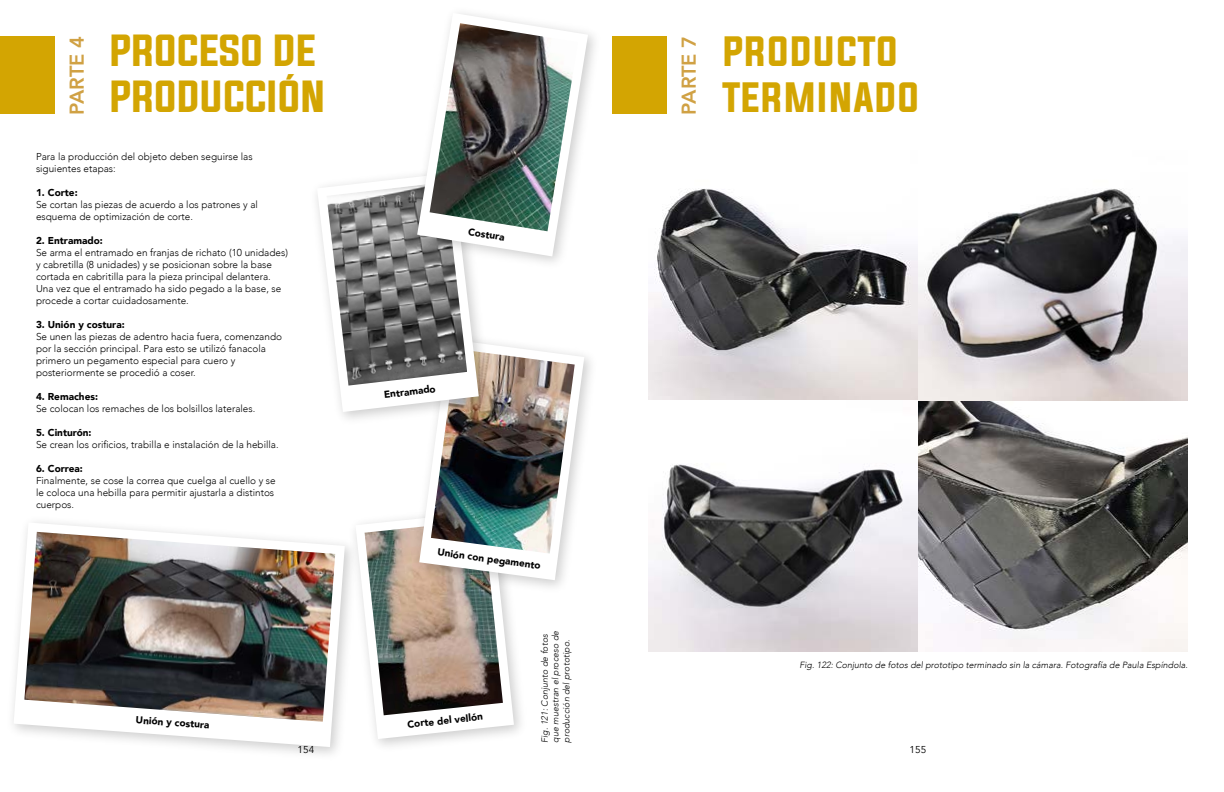
<style>
.page{position:relative;width:1224px;height:792px;background:#fff}
.page>*{position:absolute;margin:0;border:0;box-sizing:border-box;transform-origin:0 0}
.t1{font:38px "Evogria";color:#d3a502}
.t2{font:800 20px "Avenir";letter-spacing:-.01em;color:#d0a144}
.t3{font:300 10px/12px "Avenir";color:#000}
.t4{font:900 10px "Avenir";color:#000}
.t5{font:10px "Avenir";color:#000}
.t6{font:italic 300 9px/10.8px "Avenir";color:#000}
</style>
<div class="page">
<svg style="left:14px;top:522px;width:329px;height:225px"></svg>
<img style="left:24px;top:532px;width:311px;height:190px">
<img style="left:343px;top:524px;width:178px;height:222px">
<svg style="left:356px;top:519px;width:158px;height:220px"></svg>
<img style="left:365px;top:520px;width:138px;height:195px">
<img style="left:407px;top:356px;width:184px;height:243px">
<svg style="left:419px;top:344px;width:165px;height:236px"></svg>
<img style="left:431px;top:349px;width:144px;height:205px">
<img style="left:316px;top:195px;width:182px;height:235px">
<svg style="left:317px;top:177px;width:162px;height:235px"></svg>
<img style="left:327px;top:182px;width:140px;height:204px">
<img style="left:404px;top:34px;width:191px;height:241px">
<svg style="left:417px;top:13px;width:171px;height:243px"></svg>
<img style="left:430px;top:23px;width:148px;height:208px">
<div style="left:0;top:37px;width:55px;height:77px;background:#d3a502"></div>
<div style="left:612px;top:36px;width:55px;height:78px;background:#d3a502"></div>
<img style="left:648px;top:188px;width:540px;height:464px">
<h2 class="t2" style="left:61px;top:115px;width:80px;rotate:-90deg">PARTE 4</h2>
<h1 class="t1" style="left:110px;top:24px;width:208px">PROCESO DE</h1>
<h1 class="t1" style="left:110px;top:69px;width:218px">PRODUCCIÓN</h1>
<p class="t3" style="left:36px;top:151px;width:218px">Para la producción del objeto deben seguirse las siguientes etapas:</p>
<p class="t4" style="left:36px;top:184px;width:43px">1. Corte:</p>
<p class="t3" style="left:36px;top:199px;width:224px">Se cortan las piezas de acuerdo a los patrones y al esquema de optimización de corte.</p>
<p class="t4" style="left:36px;top:232px;width:68px">2. Entramado:</p>
<p class="t3" style="left:36px;top:247px;width:254px">Se arma el entramado en franjas de richato (10 unidades) y cabretilla (8 unidades) y se posicionan sobre la base cortada en cabritilla para la pieza principal delantera.<br>Una vez que el entramado ha sido pegado a la base, se procede a cortar cuidadosamente.</p>
<p class="t4" style="left:36px;top:316px;width:90px">3. Unión y costura:</p>
<p class="t3" style="left:36px;top:331px;width:248px">Se unen las piezas de adentro hacia fuera, comenzando por la sección principal. Para esto se utilizó fanacola primero un pegamento especial para cuero y posteriormente se procedió a coser.</p>
<p class="t4" style="left:36px;top:388px;width:64px">4. Remaches:</p>
<p class="t3" style="left:36px;top:403px;width:221px">Se colocan los remaches de los bolsillos laterales.</p>
<p class="t4" style="left:36px;top:424px;width:57px">5. Cinturón:</p>
<p class="t3" style="left:36px;top:439px;width:244px">Se crean los orificios, trabilla e instalación de la hebilla.</p>
<p class="t4" style="left:36px;top:460px;width:48px">6. Correa:</p>
<p class="t3" style="left:36px;top:475px;width:241px">Finalmente, se cose la correa que cuelga al cuello y se le coloca una hebilla para permitir ajustarla a distintos cuerpos.</p>
<p class="t4" style="left:470px;top:223px;width:38px;rotate:9deg">Costura</p>
<p class="t4" style="left:383px;top:386px;width:54px;rotate:-7deg">Entramado</p>
<p class="t4" style="left:439px;top:543px;width:106px;rotate:8deg">Unión con pegamento</p>
<p class="t4" style="left:136px;top:711px;width:75px;rotate:4deg">Unión y costura</p>
<p class="t4" style="left:407px;top:716px;width:77px;rotate:-6deg">Corte del vellón</p>
<p class="t6" style="left:539px;top:743px;width:113px;rotate:-90deg">Fig. 121: Conjunto de fotos que muestran el proceso de producción del prototipo.</p>
<h2 class="t2" style="left:673px;top:115px;width:80px;rotate:-90deg">PARTE 7</h2>
<h1 class="t1" style="left:722px;top:24px;width:178px">PRODUCTO</h1>
<h1 class="t1" style="left:722px;top:69px;width:200px">TERMINADO</h1>
<p class="t6" style="left:799px;top:659px;width:390px">Fig. 122: Conjunto de fotos del prototipo terminado sin la cámara. Fotografía de Paula Espíndola.</p>
<p class="t5" style="left:298px;top:743px;width:18px">154</p>
<p class="t5" style="left:910px;top:743px;width:18px">155</p>
</div>
